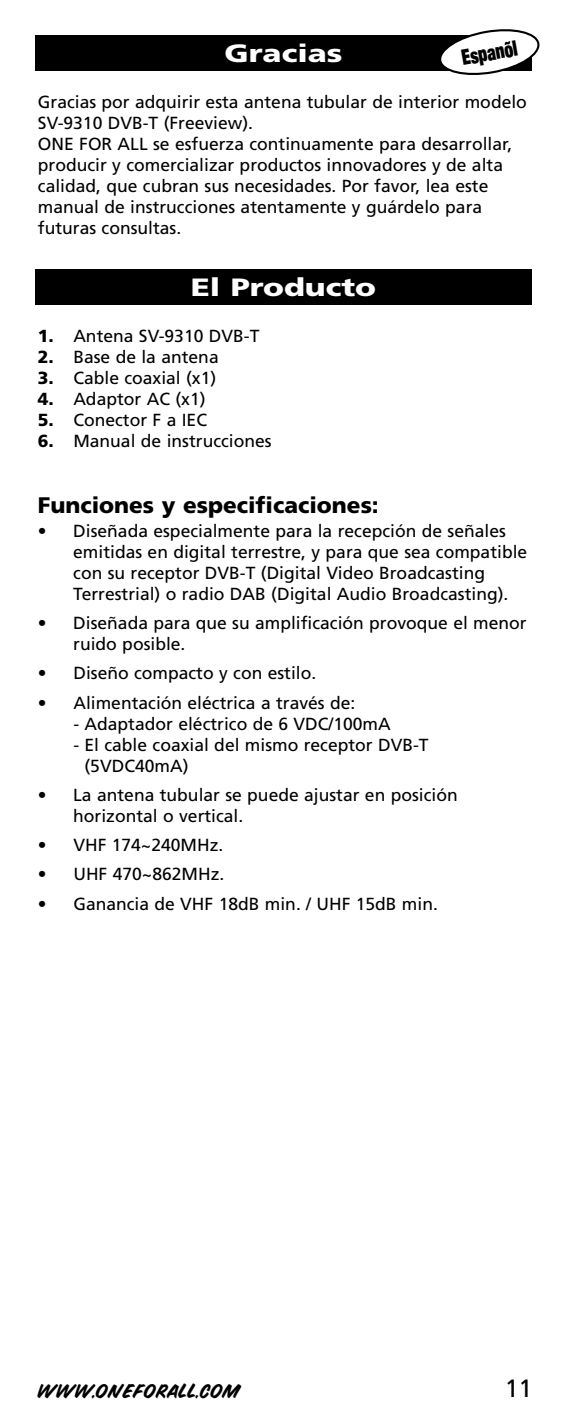
<style>
.page{position:relative;width:565px;height:1415px;background:#fff}
.page>*{position:absolute;margin:0;border:0;box-sizing:border-box;transform-origin:0 0}
.t1{font:900 25px "Frutiger";color:#fff;scale:1.25 1}
.t2{font:25px "Frutiger";color:#000}
.t3{font:900 22.5px "Frutiger";color:#000}
.t4{font:900 expanded 21.5px "Helvetica Neue";color:#000;scale:.8 1}
.t5{font:17.5px/21px "Frutiger";color:#000}
.t6{font:15px "Snyder Speed";letter-spacing:.035em;color:#000}
.s1{font-weight:900}
</style>
<div class="page">
<div style="left:35px;top:35px;width:496px;height:36px;background:#000"></div>
<div style="left:35px;top:269px;width:496px;height:36px;background:#000"></div>
<svg style="left:441px;top:29px;width:99px;height:46px"></svg>
<p class="t4" style="left:461px;top:50px;width:72px;rotate:-10deg">Espanõl</p>
<h1 class="t1" style="left:224px;top:44px;width:96px">Gracias</h1>
<p class="t5" style="left:38px;top:93px;width:491px">Gracias por adquirir esta antena tubular de interior modelo SV-9310 DVB-T (Freeview).<br>ONE FOR ALL se esfuerza continuamente para desarrollar, producir y comercializar productos innovadores y de alta calidad, que cubran sus necesidades. Por favor, lea este manual de instrucciones atentamente y guárdelo para futuras consultas.</p>
<h1 class="t1" style="left:191px;top:278px;width:150px">El Producto</h1>
<p class="t5" style="left:38px;top:326px;width:223px"><span class="s1">1.</span> Antena SV-9310 DVB-T</p>
<p class="t5" style="left:38px;top:347px;width:182px"><span class="s1">2.</span> Base de la antena</p>
<p class="t5" style="left:38px;top:368px;width:180px"><span class="s1">3.</span> Cable coaxial (x1)</p>
<p class="t5" style="left:38px;top:389px;width:169px"><span class="s1">4.</span> Adaptor AC (x1)</p>
<p class="t5" style="left:38px;top:410px;width:171px"><span class="s1">5.</span> Conector F a IEC</p>
<p class="t5" style="left:38px;top:431px;width:235px"><span class="s1">6.</span> Manual de instrucciones</p>
<p class="t3" style="left:38px;top:496px;width:342px">Funciones y especificaciones:</p>
<p class="t5" style="left:73px;top:521px;width:456px;text-indent:-35px">• Diseñada especialmente para la recepción de señales emitidas en digital terrestre, y para que sea compatible con su receptor DVB-T (Digital Video Broadcasting Terrestrial) o radio DAB (Digital Audio Broadcasting).</p>
<p class="t5" style="left:73px;top:614px;width:455px;text-indent:-35px">• Diseñada para que su amplificación provoque el menor ruido posible.</p>
<p class="t5" style="left:38px;top:664px;width:280px">• Diseño compacto y con estilo.</p>
<p class="t5" style="left:38px;top:693px;width:319px">• Alimentación eléctrica a través de:</p>
<p class="t5" style="left:73px;top:714px;width:319px">- Adaptador eléctrico de 6 VDC/100mA</p>
<p class="t5" style="left:85px;top:735px;width:346px;text-indent:-11px">- El cable coaxial del mismo receptor DVB-T (5VDC40mA)</p>
<p class="t5" style="left:73px;top:786px;width:386px;text-indent:-35px">• La antena tubular se puede ajustar en posición horizontal o vertical.</p>
<p class="t5" style="left:38px;top:836px;width:187px">• VHF 174~240MHz.</p>
<p class="t5" style="left:38px;top:865px;width:188px">• UHF 470~862MHz.</p>
<p class="t5" style="left:38px;top:894px;width:402px">• Ganancia de VHF 18dB min. / UHF 15dB min.</p>
<p class="t6" style="left:38px;top:1383px;width:204px">WWW.ONEFORALL.COM</p>
<h1 class="t2" style="left:505px;top:1378px;width:29px">11</h1>
</div>
